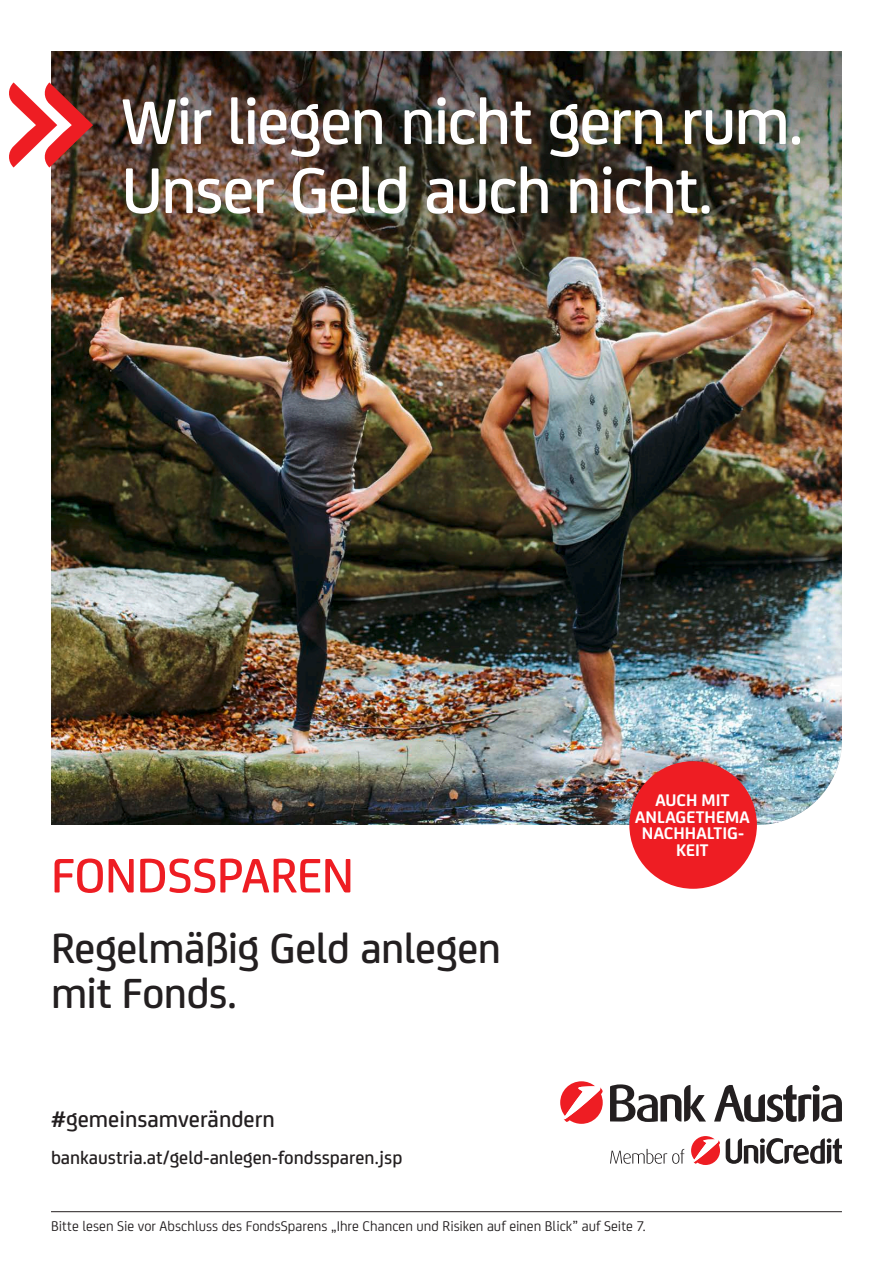
<style>
.page{position:relative;width:893px;height:1263px;background:#fff}
.page>*{position:absolute;margin:0;border:0;box-sizing:border-box;transform-origin:0 0}
.t1{font:500 69px/69px "Uni Credit";letter-spacing:-.025em;color:#fff}
.t2{font:500 51.75px "Uni Credit";letter-spacing:-.01em;color:#ee1d23}
.t3{font:500 45px/45px "Uni Credit";letter-spacing:-.01em;color:#231f20}
.t4{font:500 24px "Uni Credit";color:#231f20}
.t5{font:500 19.5px "Uni Credit";color:#231f20}
.t6{font:700 18px/16.5px "Uni Credit";letter-spacing:.005em;color:#fff;text-align:center}
.t7{font:15px "Uni Credit";color:#231f20}
</style>
<div class="page">
<img style="left:51px;top:51px;width:791px;height:774px">
<svg style="left:610px;top:1149px;width:74px;height:15px"></svg>
<svg style="left:726px;top:1138px;width:116px;height:26px"></svg>
<svg style="left:610px;top:1084px;width:96px;height:38px"></svg>
<svg style="left:714px;top:1085px;width:128px;height:37px"></svg>
<svg style="left:691px;top:1136px;width:29px;height:29px"></svg>
<svg style="left:560px;top:1081px;width:43px;height:43px"></svg>
<svg style="left:9px;top:82px;width:84px;height:85px"></svg>
<hr style="left:51px;top:1211px;width:791px;height:1px;background:#231f20">
<div style="left:629px;top:761px;width:128px;height:128px;background:#ee1d23;border-radius:50%"></div>
<h1 class="t1" style="left:122px;top:82px;width:683px">Wir liegen nicht gern rum.<br>Unser Geld auch nicht.</h1>
<h2 class="t2" style="left:51px;top:837px;width:304px">FONDSSPAREN</h2>
<h3 class="t3" style="left:51px;top:923px;width:451px">Regelmäßig Geld anlegen mit Fonds.</h3>
<h3 class="t4" style="left:51px;top:1102px;width:225px">#gemeinsamverändern</h3>
<h3 class="t5" style="left:51px;top:1143px;width:353px">bankaustria.at/geld-anlegen-fondssparen.jsp</h3>
<p class="t6" style="left:635px;top:791px;width:116px">AUCH MIT<br>ANLAGETHEMA<br>NACHHALTIG-<br>KEIT</p>
<p class="t7" style="left:51px;top:1216px;width:596px">Bitte lesen Sie vor Abschluss des FondsSparens „Ihre Chancen und Risiken auf einen Blick” auf Seite 7.</p>
</div>
